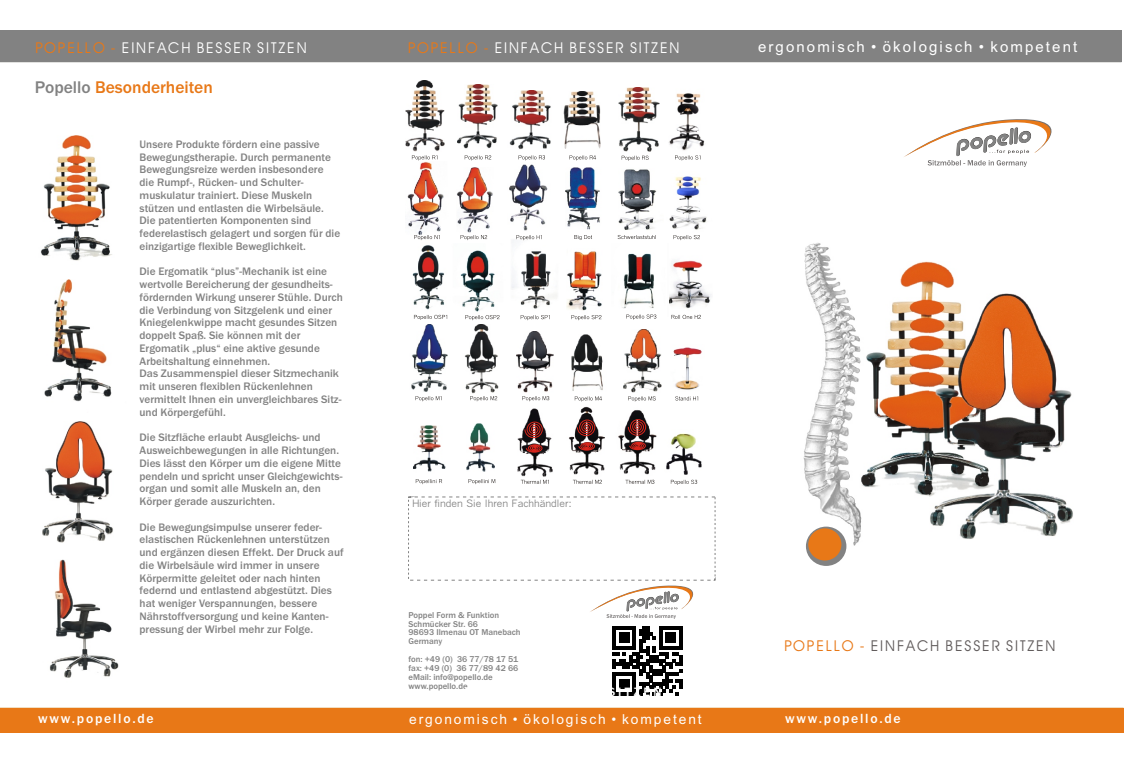
<style>
.page{position:relative;width:1124px;height:759px;background:#fff}
.page>*{position:absolute;margin:0;border:0;box-sizing:border-box;transform-origin:0 0}
.t1{font:500 17.5px "Franklin Gothic";color:#e87817}
.t2{font:15px "Avant Garde Bk BT";letter-spacing:.125em;color:#fff}
.t3{font:15px "Arial";letter-spacing:.14em;color:#fff}
.t4{font:15px "Avant Garde Bk BT";letter-spacing:.125em;color:#615c5c}
.t5{font:13.75px "Arial";letter-spacing:.14em;color:#fff}
.t6{font:500 13.75px "Franklin Gothic";letter-spacing:.125em;color:#fff}
.t7{font:500 11.25px/12.8px "Franklin Gothic";color:#828282}
.t8{font:10px "Quick Type";color:#828282}
.t9{font:500 8.75px/8.9px "Franklin Gothic";color:#828282}
.s1{color:#e87817}
.s2{color:#828282}
</style>
<div class="page">
<svg style="left:904px;top:119px;width:148px;height:48px"></svg>
<img style="left:803px;top:243px;width:59px;height:307px">
<svg style="left:806px;top:526px;width:40px;height:40px"></svg>
<div style="left:808px;top:528px;width:33px;height:32px;background:#e87817;border-radius:50%"></div>
<img style="left:850px;top:262px;width:104px;height:241px">
<img style="left:929px;top:293px;width:144px;height:246px">
<div style="left:0;top:707px;width:1123px;height:25px;background:#e87817"></div>
<svg style="left:408px;top:496px;width:308px;height:123px"></svg>
<svg style="left:613px;top:626px;width:69px;height:69px"></svg>
<img style="left:49px;top:560px;width:70px;height:118px">
<img style="left:42px;top:422px;width:71px;height:120px">
<img style="left:44px;top:280px;width:68px;height:122px">
<img style="left:40px;top:135px;width:72px;height:126px">
<div style="left:0;top:31px;width:1121px;height:31px;background:#828282"></div>
<img style="left:669px;top:176px;width:38px;height:54px">
<img style="left:668px;top:93px;width:37px;height:68px">
<img style="left:669px;top:260px;width:42px;height:49px">
<img style="left:411px;top:325px;width:37px;height:66px">
<img style="left:464px;top:324px;width:35px;height:70px">
<img style="left:517px;top:332px;width:36px;height:60px">
<img style="left:673px;top:347px;width:29px;height:43px">
<img style="left:563px;top:92px;width:38px;height:56px">
<img style="left:618px;top:87px;width:41px;height:64px">
<img style="left:509px;top:90px;width:42px;height:60px">
<img style="left:457px;top:85px;width:40px;height:64px">
<svg style="left:412px;top:155px;width:25px;height:5px"></svg>
<svg style="left:465px;top:155px;width:26px;height:5px"></svg>
<svg style="left:518px;top:155px;width:27px;height:5px"></svg>
<img style="left:414px;top:425px;width:32px;height:47px">
<svg style="left:416px;top:479px;width:26px;height:5px"></svg>
<img style="left:466px;top:423px;width:29px;height:48px">
<svg style="left:468px;top:479px;width:27px;height:5px"></svg>
<svg style="left:415px;top:396px;width:26px;height:5px"></svg>
<svg style="left:470px;top:396px;width:27px;height:5px"></svg>
<svg style="left:522px;top:396px;width:27px;height:5px"></svg>
<img style="left:571px;top:334px;width:32px;height:57px">
<img style="left:624px;top:329px;width:37px;height:64px">
<svg style="left:575px;top:396px;width:27px;height:5px"></svg>
<svg style="left:628px;top:396px;width:28px;height:5px"></svg>
<svg style="left:675px;top:396px;width:23px;height:4px"></svg>
<svg style="left:671px;top:315px;width:30px;height:4px"></svg>
<svg style="left:521px;top:315px;width:29px;height:5px"></svg>
<svg style="left:465px;top:315px;width:34px;height:5px"></svg>
<svg style="left:675px;top:155px;width:25px;height:5px"></svg>
<img style="left:617px;top:169px;width:40px;height:68px">
<svg style="left:618px;top:235px;width:38px;height:4px"></svg>
<svg style="left:673px;top:235px;width:27px;height:5px"></svg>
<img style="left:405px;top:81px;width:39px;height:70px">
<svg style="left:622px;top:156px;width:27px;height:5px"></svg>
<img style="left:511px;top:240px;width:46px;height:69px">
<img style="left:412px;top:245px;width:32px;height:70px">
<svg style="left:414px;top:315px;width:33px;height:5px"></svg>
<svg style="left:461px;top:235px;width:26px;height:5px"></svg>
<img style="left:407px;top:162px;width:37px;height:73px">
<img style="left:509px;top:164px;width:39px;height:67px">
<svg style="left:671px;top:480px;width:26px;height:5px"></svg>
<img style="left:517px;top:408px;width:36px;height:73px">
<img style="left:460px;top:250px;width:35px;height:62px">
<img style="left:566px;top:251px;width:36px;height:60px">
<img style="left:622px;top:253px;width:35px;height:63px">
<svg style="left:414px;top:235px;width:26px;height:5px"></svg>
<img style="left:457px;top:168px;width:36px;height:65px">
<img style="left:666px;top:433px;width:36px;height:42px">
<svg style="left:626px;top:314px;width:30px;height:6px"></svg>
<svg style="left:571px;top:315px;width:30px;height:5px"></svg>
<svg style="left:574px;top:235px;width:18px;height:5px"></svg>
<svg style="left:569px;top:155px;width:27px;height:5px"></svg>
<img style="left:569px;top:406px;width:88px;height:74px">
<svg style="left:524px;top:421px;width:19px;height:17px"></svg>
<svg style="left:526px;top:444px;width:16px;height:9px"></svg>
<svg style="left:573px;top:480px;width:29px;height:4px"></svg>
<svg style="left:625px;top:480px;width:29px;height:4px"></svg>
<svg style="left:521px;top:480px;width:28px;height:4px"></svg>
<svg style="left:577px;top:419px;width:18px;height:17px"></svg>
<svg style="left:578px;top:442px;width:17px;height:9px"></svg>
<svg style="left:628px;top:419px;width:18px;height:17px"></svg>
<svg style="left:629px;top:442px;width:17px;height:8px"></svg>
<svg style="left:516px;top:235px;width:26px;height:5px"></svg>
<img style="left:565px;top:168px;width:35px;height:62px">
<h2 class="t2" style="left:35px;top:41px;width:273px"><span class="s1">POPELLO -</span> EINFACH BESSER SITZEN</h2>
<h2 class="t2" style="left:408px;top:41px;width:273px"><span class="s1">POPELLO -</span> EINFACH BESSER SITZEN</h2>
<h2 class="t3" style="left:758px;top:41px;width:321px">ergonomisch • ökologisch • kompetent</h2>
<h1 class="t1" style="left:35px;top:81px;width:180px"><span class="s2">Popello</span> Besonderheiten</h1>
<p class="t7" style="left:140px;top:138px;width:202px">Unsere Produkte fördern eine passive Bewegungstherapie. Durch permanente Bewegungsreize werden insbesondere die Rumpf-, Rücken- und Schulter&shy;muskulatur trainiert. Diese Muskeln stützen und entlasten die Wirbelsäule.<br>Die patentierten Komponenten sind federelastisch gelagert und sorgen für die einzigartige flexible Beweglichkeit.</p>
<p class="t7" style="left:140px;top:266px;width:205px">Die Ergomatik “plus”-Mechanik ist eine wertvolle Bereicherung der gesundheits&shy;fördernden Wirkung unserer Stühle. Durch die Verbindung von Sitzgelenk und einer Kniegelenkwippe macht gesundes Sitzen doppelt Spaß. Sie können mit der Ergomatik „plus“ eine aktive gesunde Arbeitshaltung einnehmen.<br>Das Zusammenspiel dieser Sitzmechanik mit unseren flexiblen Rückenlehnen vermittelt Ihnen ein unvergleichbares Sitz&shy;und Körpergefühl.</p>
<p class="t7" style="left:140px;top:432px;width:204px">Die Sitzfläche erlaubt Ausgleichs- und Ausweichbewegungen in alle Richtungen.<br>Dies lässt den Körper um die eigene Mitte pendeln und spricht unser Gleichgewichts&shy;organ und somit alle Muskeln an, den Körper gerade auszurichten.</p>
<p class="t7" style="left:140px;top:521px;width:206px">Die Bewegungsimpulse unserer feder&shy;elastischen Rückenlehnen unterstützen und ergänzen diesen Effekt. Der Druck auf die Wirbelsäule wird immer in unsere Körpermitte geleitet oder nach hinten federnd und entlastend abgestützt. Dies hat weniger Verspannungen, bessere Nährstoffversorgung und keine Kanten&shy;pressung der Wirbel mehr zur Folge.</p>
<p class="t6" style="left:38px;top:713px;width:117px">www.popello.de</p>
<p class="t8" style="left:412px;top:499px;width:161px">Hier finden Sie Ihren Fachhändler:</p>
<p class="t9" style="left:408px;top:611px;width:114px">Poppel Form &amp; Funktion<br>Schmücker Str. 66<br>98693 Ilmenau OT Manebach<br>Germany</p>
<p class="t9" style="left:408px;top:655px;width:111px">fon: +49 (0) 36 77/78 17 51 fax: +49 (0) 36 77/89 42 66 eMail: info@popello.de www.popello.de</p>
<h2 class="t4" style="left:784px;top:640px;width:273px"><span class="s1">POPELLO -</span> EINFACH BESSER SITZEN</h2>
<p class="t5" style="left:409px;top:714px;width:294px">ergonomisch • ökologisch • kompetent</p>
<p class="t6" style="left:785px;top:713px;width:117px">www.popello.de</p>
</div>
